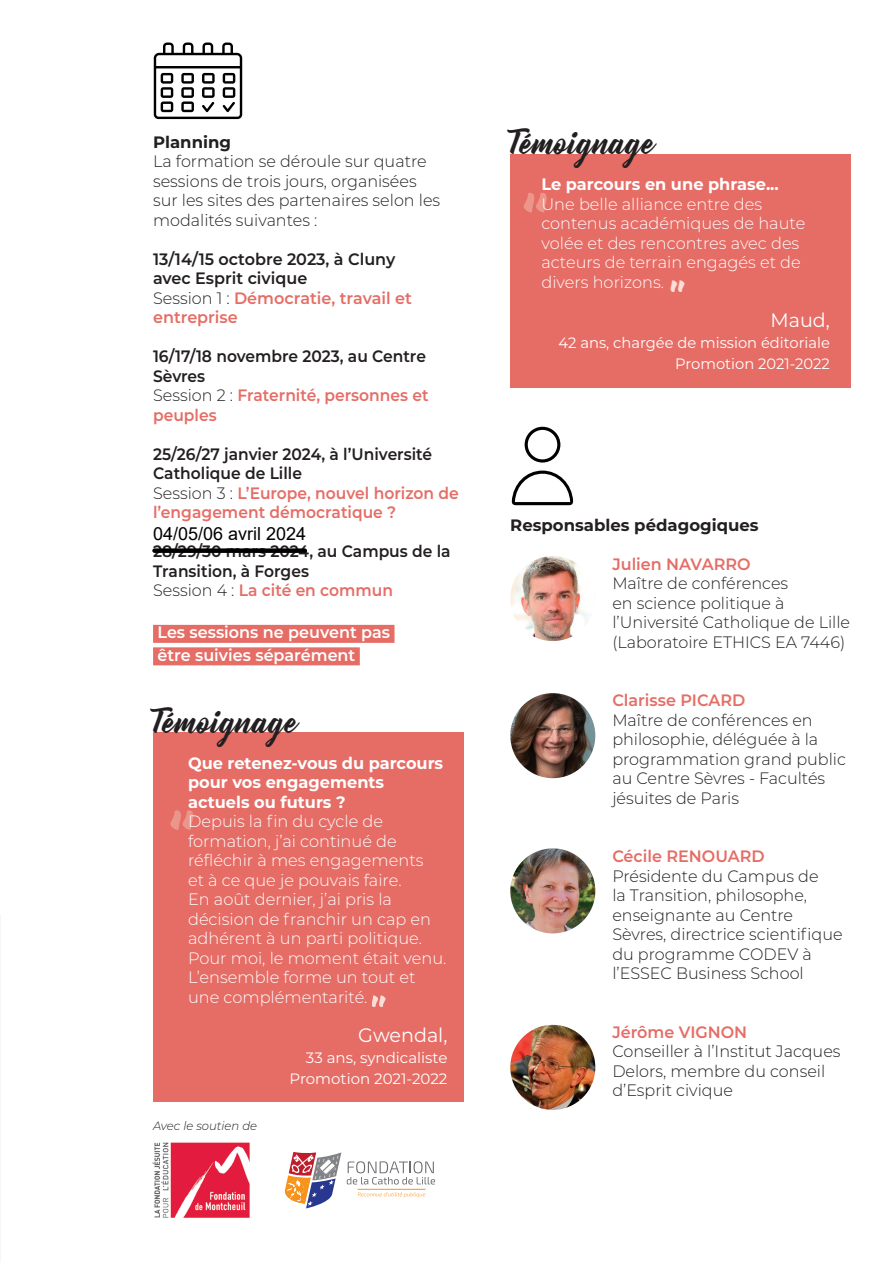
<style>
.page{position:relative;width:893px;height:1263px;background:#fff}
.page>*{position:absolute;margin:0;border:0;box-sizing:border-box;transform-origin:0 0}
.t1{font:75px "Bernadette";color:#ec958a}
.t2{font:45px "Bernadette";color:#faded6}
.t3{font:30px "Bernadette";color:#231f20}
.t4{font:19.5px "Montserrat";color:#fff}
.t5{font:18px "Arial";color:#000}
.t6{font:300 16.5px/19.5px "Montserrat";color:#231f20}
.t7{font:300 16.5px/19.5px "Montserrat";color:#fff}
.t8{font:600 16.5px/19.5px "Montserrat";color:#231f20;scale:.94 1}
.t9{font:700 16.5px/19.5px "Montserrat";color:#fff}
.t10{font:600 16.5px/19.5px "Montserrat";color:#231f20}
.t11{font:600 16.5px "Montserrat";color:#e56d66}
.t12{font:600 16.5px/22.5px "Montserrat";color:#fff}
.t13{font:700 16.5px "Montserrat";color:#231f20}
.t14{font:15px/21px "Montserrat";color:#fff;text-align:right}
.t15{font:italic 300 12px "Montserrat";color:#231f20}
.s1{font-weight:300}
.s2{color:#e56d66}
</style>
<div class="page">
<div style="left:153px;top:732px;width:310px;height:370px;background:#e56d66"></div>
<svg style="left:372px;top:995px;width:13px;height:11px"></svg>
<svg style="left:511px;top:426px;width:63px;height:80px"></svg>
<div style="left:153px;top:625px;width:241px;height:18px;background:#e56d66"></div>
<div style="left:153px;top:647px;width:207px;height:18px;background:#e56d66"></div>
<svg style="left:154px;top:43px;width:88px;height:76px"></svg>
<div style="left:510px;top:154px;width:340px;height:234px;background:#e56d66"></div>
<img style="left:510px;top:1025px;width:85px;height:85px;border-radius:43px">
<img style="left:510px;top:848px;width:85px;height:85px;border-radius:43px">
<img style="left:510px;top:693px;width:85px;height:85px;border-radius:43px">
<img style="left:510px;top:556px;width:85px;height:85px;border-radius:43px">
<img style="left:152px;top:1142px;width:98px;height:76px">
<svg style="left:347px;top:1161px;width:88px;height:23px"></svg>
<svg style="left:358px;top:1192px;width:67px;height:5px"></svg>
<hr style="left:357px;top:1189px;width:68px;height:1px;background:#f7931d">
<svg style="left:284px;top:1152px;width:57px;height:56px"></svg>
<div style="left:154px;top:548px;width:151px;height:5px;background:#000"></div>
<p class="t13" style="left:153px;top:130px;width:80px">Planning</p>
<p class="t6" style="left:153px;top:151px;width:289px">La formation se déroule sur quatre sessions de trois jours, organisées sur les sites des partenaires selon les modalités suivantes :</p>
<p class="t10" style="left:153px;top:248px;width:260px">13/14/15 octobre 2023, à Cluny avec Esprit civique<br><span class="s1">Session 1 :</span> <span class="s2">Démocratie, travail et entreprise</span></p>
<p class="t8" style="left:153px;top:346px;width:295px">16/17/18 novembre 2023, au Centre<br>Sèvres<br><span class="s1">Session 2 :</span> <span class="s2">Fraternité, personnes et peuples</span></p>
<p class="t8" style="left:153px;top:443px;width:327px">25/26/27 janvier 2024, à l’Université<br>Catholique de Lille<br><span class="s1">Session 3 :</span> <span class="s2">L’Europe, nouvel horizon de l’engagement démocratique ?</span></p>
<p class="t8" style="left:153px;top:541px;width:318px">28/29/30 mars 2024, au Campus de la<br>Transition, à Forges<br><span class="s1">Session 4 :</span> <span class="s2">La cité en commun</span></p>
<p class="t12" style="left:157px;top:620px;width:234px">Les sessions ne peuvent pas être suivies séparément</p>
<p class="t5" style="left:153px;top:521px;width:155px">04/05/06 avril 2024</p>
<h3 class="t3" style="left:153px;top:697px;width:147px">Témoignage</h3>
<p class="t9" style="left:188px;top:752px;width:257px">Que retenez-vous du parcours pour vos engagements actuels ou futurs ?</p>
<p class="t7" style="left:188px;top:811px;width:260px">Depuis la fin du cycle de formation, j’ai continué de réfléchir à mes engagements<br>et à ce que je pouvais faire.<br>En août dernier, j’ai pris la décision de franchir un cap en adhérent à un parti politique.<br>Pour moi, le moment était venu.<br>L’ensemble forme un tout et une complémentarité.</p>
<p class="t4" style="left:358px;top:1021px;width:91px">Gwendal,</p>
<p class="t14" style="left:290px;top:1046px;width:159px">33 ans, syndicaliste<br>Promotion 2021-2022</p>
<h1 class="t1" style="left:163px;top:782px;width:39px">“</h1>
<p class="t15" style="left:153px;top:1117px;width:106px">Avec le soutien de</p>
<h3 class="t3" style="left:510px;top:119px;width:147px">Témoignage</h3>
<h1 class="t1" style="left:516px;top:165px;width:39px">“</h1>
<p class="t9" style="left:541px;top:174px;width:239px">Le parcours en une phrase...</p>
<p class="t7" style="left:541px;top:194px;width:265px">Une belle alliance entre des contenus académiques de haute volée et des rencontres avec des acteurs de terrain engagés et de divers horizons.</p>
<p class="t4" style="left:771px;top:306px;width:61px">Maud,</p>
<p class="t14" style="left:559px;top:331px;width:273px">42 ans, chargée de mission éditoriale<br>Promotion 2021-2022</p>
<h2 class="t2" style="left:665px;top:263px;width:24px">”</h2>
<p class="t13" style="left:510px;top:513px;width:250px">Responsables pédagogiques</p>
<p class="t11" style="left:612px;top:552px;width:140px">Julien NAVARRO</p>
<p class="t6" style="left:612px;top:573px;width:239px">Maître de conférences<br>en science politique à l’Université Catholique de Lille (Laboratoire ETHICS EA 7446)</p>
<p class="t11" style="left:612px;top:688px;width:134px">Clarisse PICARD</p>
<p class="t6" style="left:612px;top:709px;width:235px">Maître de conférences en philosophie, déléguée à la programmation grand public au Centre Sèvres - Facultés jésuites de Paris</p>
<p class="t11" style="left:612px;top:844px;width:154px">Cécile RENOUARD</p>
<p class="t6" style="left:612px;top:865px;width:232px">Présidente du Campus de<br>la Transition, philosophe, enseignante au Centre<br>Sèvres, directrice scientifique du programme CODEV à l’ESSEC Business School</p>
<p class="t11" style="left:612px;top:1020px;width:136px">Jérôme VIGNON</p>
<p class="t6" style="left:612px;top:1041px;width:230px">Conseiller à l’Institut Jacques<br>Delors, membre du conseil d’Esprit civique</p>
</div>
